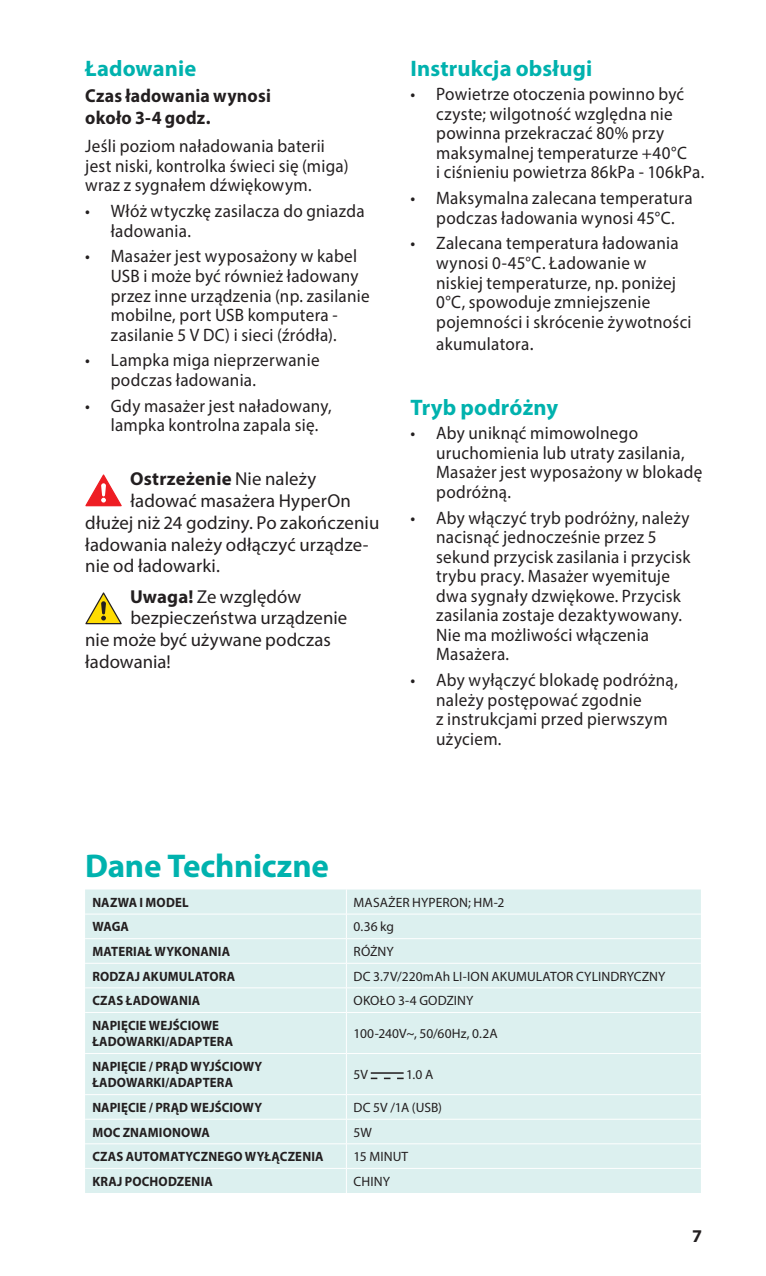
<style>
.page{position:relative;width:766px;height:1276px;background:#fff}
.page>*{position:absolute;margin:0;border:0;box-sizing:border-box;transform-origin:0 0}
._04_Subheading_2{font:700 33px "Myriad Pro";letter-spacing:-.01em;color:#00b2ae}
._04_Subheading_2-2{font:700 22.5px "Myriad Pro";letter-spacing:.005em;color:#00b2ae}
._01_text{font:18.6px "Myriad Pro";letter-spacing:.005em;color:#231f20}
._01_text-2{font:700 18.6px/21.6px "Myriad Pro";letter-spacing:.01em;color:#231f20;scale:.95 1}
._01_text-3{font:700 18.6px "Myriad Pro";letter-spacing:.01em;color:#231f20}
._02_Text_Bullet_1{font:18px/19.5px "Myriad Pro";letter-spacing:.02em;color:#231f20;scale:.95 1}
.t1{font:700 18px "Myriad Pro";color:#231f20}
._01_text-4{font:700 13.5px/16.5px "Myriad Pro";letter-spacing:.01em;color:#231f20;scale:.95 1}
._01_text-5{font:13.5px "Myriad Pro";letter-spacing:.005em;color:#231f20}
.s1{font-weight:400}
.s2{font-weight:700}
.s3{font-size:18.6px}
</style>
<div class="page">
<div style="left:85px;top:889px;width:615px;height:304px;background:#dcf0ef"></div>
<svg style="left:346px;top:889px;width:1px;height:123px"></svg>
<hr style="left:346px;top:1012px;width:1px;height:41px;background:#fff">
<hr style="left:346px;top:1054px;width:1px;height:40px;background:#fff">
<svg style="left:346px;top:1095px;width:1px;height:98px"></svg>
<hr style="left:85px;top:913px;width:261px;height:1px;background:#fff">
<hr style="left:346px;top:913px;width:354px;height:1px;background:#fff">
<hr style="left:85px;top:938px;width:261px;height:1px;background:#fff">
<hr style="left:346px;top:938px;width:354px;height:1px;background:#fff">
<hr style="left:85px;top:962px;width:261px;height:1px;background:#fff">
<hr style="left:346px;top:962px;width:354px;height:1px;background:#fff">
<hr style="left:85px;top:987px;width:261px;height:1px;background:#fff">
<hr style="left:346px;top:987px;width:354px;height:1px;background:#fff">
<hr style="left:85px;top:1012px;width:261px;height:1px;background:#fff">
<hr style="left:346px;top:1012px;width:354px;height:1px;background:#fff">
<hr style="left:85px;top:1053px;width:261px;height:1px;background:#fff">
<hr style="left:346px;top:1053px;width:354px;height:1px;background:#fff">
<hr style="left:85px;top:1094px;width:261px;height:1px;background:#fff">
<hr style="left:346px;top:1094px;width:354px;height:1px;background:#fff">
<hr style="left:85px;top:1118px;width:261px;height:1px;background:#fff">
<hr style="left:346px;top:1118px;width:354px;height:1px;background:#fff">
<hr style="left:85px;top:1143px;width:261px;height:1px;background:#fff">
<hr style="left:346px;top:1143px;width:354px;height:1px;background:#fff">
<hr style="left:85px;top:1168px;width:261px;height:1px;background:#fff">
<hr style="left:346px;top:1168px;width:354px;height:1px;background:#fff">
<hr style="left:370px;top:1072px;width:33px;height:1px;background:#231f20">
<svg style="left:370px;top:1077px;width:33px;height:2px"></svg>
<svg style="left:85px;top:474px;width:37px;height:32px"></svg>
<svg style="left:85px;top:592px;width:37px;height:32px"></svg>
<p class="_04_Subheading_2-2" style="left:85px;top:54px;width:112px">Ładowanie</p>
<p class="_01_text-2" style="left:85px;top:85px;width:197px">Czas ładowania wynosi około 3-4 godz.</p>
<p class="_02_Text_Bullet_1" style="left:85px;top:136px;width:278px">Jeśli poziom naładowania baterii jest niski, kontrolka świeci się (miga) wraz z sygnałem dźwiękowym.</p>
<p class="_02_Text_Bullet_1" style="left:111px;top:201px;width:268px;text-indent:-26px">• Włóż wtyczkę zasilacza do gniazda ładowania.</p>
<p class="_02_Text_Bullet_1" style="left:111px;top:246px;width:274px;text-indent:-26px">• Masażer jest wyposażony w kabel USB i może być również ładowany przez inne urządzenia (np. zasilanie mobilne, port USB komputera - zasilanie 5 V DC) i sieci (źródła).</p>
<p class="_02_Text_Bullet_1" style="left:111px;top:350px;width:221px;text-indent:-26px">• Lampka miga nieprzerwanie podczas ładowania.</p>
<p class="_02_Text_Bullet_1" style="left:111px;top:396px;width:234px;text-indent:-26px">• Gdy masażer jest naładowany, lampka kontrolna zapala się.</p>
<p class="_01_text-3" style="left:130px;top:467px;width:188px">Ostrzeżenie <span class="s1">Nie należy</span></p>
<p class="_01_text" style="left:130px;top:489px;width:222px">ładować masażera HyperOn</p>
<p class="_01_text" style="left:85px;top:511px;width:295px">dłużej niż 24 godziny. Po zakończeniu</p>
<p class="_01_text" style="left:85px;top:533px;width:285px">ładowania należy odłączyć urządze-</p>
<p class="_01_text" style="left:85px;top:554px;width:136px">nie od ładowarki.</p>
<p class="_01_text" style="left:130px;top:585px;width:173px"><span class="s2">Uwaga!</span> Ze względów</p>
<p class="_01_text" style="left:130px;top:606px;width:218px">bezpieczeństwa urządzenie</p>
<p class="_01_text" style="left:85px;top:628px;width:247px">nie może być używane podczas</p>
<p class="_01_text" style="left:85px;top:650px;width:87px">ładowania!</p>
<p class="_04_Subheading_2-2" style="left:410px;top:54px;width:183px">Instrukcja obsługi</p>
<p class="_02_Text_Bullet_1" style="left:436px;top:84px;width:283px;text-indent:-26px">• Powietrze otoczenia powinno być czyste; wilgotność względna nie powinna przekraczać 80% przy maksymalnej temperaturze +40°C<br>i ciśnieniu powietrza 86kPa - 106kPa.</p>
<p class="_02_Text_Bullet_1" style="left:410px;top:188px;width:298px;text-align:center">• Maksymalna zalecana temperatura podczas ładowania wynosi 45°C.</p>
<p class="_02_Text_Bullet_1" style="left:436px;top:233px;width:270px;text-indent:-26px">• Zalecana temperatura ładowania wynosi 0-45°C. Ładowanie w niskiej temperaturze, np. poniżej<br>0°C, spowoduje zmniejszenie pojemności i skrócenie żywotności</p>
<p class="_02_Text_Bullet_1" style="left:436px;top:334px;width:104px">akumulatora<span class="s3">.</span></p>
<p class="_04_Subheading_2-2" style="left:410px;top:393px;width:149px">Tryb podróżny</p>
<p class="_02_Text_Bullet_1" style="left:436px;top:423px;width:281px;text-indent:-26px">• Aby uniknąć mimowolnego uruchomienia lub utraty zasilania,<br>Masażer jest wyposażony w blokadę podróżną.</p>
<p class="_02_Text_Bullet_1" style="left:436px;top:507px;width:269px;text-indent:-26px">• Aby włączyć tryb podróżny, należy nacisnąć jednocześnie przez 5 sekund przycisk zasilania i przycisk trybu pracy. Masażer wyemituje dwa sygnały dzwiękowe. Przycisk zasilania zostaje dezaktywowany.<br>Nie ma możliwości włączenia<br>Masażera.</p>
<p class="_02_Text_Bullet_1" style="left:436px;top:670px;width:256px;text-indent:-26px">• Aby wyłączyć blokadę podróżną, należy postępować zgodnie<br>z instrukcjami przed pierwszym użyciem.</p>
<p class="_04_Subheading_2" style="left:85px;top:844px;width:245px">Dane Techniczne</p>
<p class="_01_text-4" style="left:92px;top:893px;width:103px">NAZWA I MODEL</p>
<p class="_01_text-5" style="left:353px;top:894px;width:152px">MASAŻER HYPERON; HM-2</p>
<p class="_01_text-4" style="left:92px;top:918px;width:40px">WAGA</p>
<p class="_01_text-5" style="left:353px;top:918px;width:42px">0.36 kg</p>
<p class="_01_text-4" style="left:92px;top:942px;width:146px">MATERIAŁ WYKONANIA</p>
<p class="_01_text-5" style="left:353px;top:943px;width:42px">RÓŻNY</p>
<p class="_01_text-4" style="left:92px;top:967px;width:152px">RODZAJ AKUMULATORA</p>
<p class="_01_text-5" style="left:353px;top:967px;width:313px">DC 3.7V/220mAh LI-ION AKUMULATOR CYLINDRYCZNY</p>
<p class="_01_text-4" style="left:92px;top:992px;width:115px">CZAS ŁADOWANIA</p>
<p class="_01_text-5" style="left:353px;top:992px;width:121px">OKOŁO 3-4 GODZINY</p>
<p class="_01_text-4" style="left:92px;top:1016px;width:150px">NAPIĘCIE WEJŚCIOWE<br>ŁADOWARKI/ADAPTERA</p>
<p class="_01_text-5" style="left:353px;top:1025px;width:145px">100-240V~, 50/60Hz, 0.2A</p>
<p class="_01_text-4" style="left:92px;top:1057px;width:180px">NAPIĘCIE / PRĄD WYJŚCIOWY<br>ŁADOWARKI/ADAPTERA</p>
<p class="_01_text-5" style="left:353px;top:1066px;width:16px">5V</p>
<p class="_01_text-5" style="left:406px;top:1066px;width:29px">1.0 A</p>
<p class="_01_text-4" style="left:92px;top:1098px;width:180px">NAPIĘCIE / PRĄD WEJŚCIOWY</p>
<p class="_01_text-5" style="left:353px;top:1099px;width:90px">DC 5V /1A (USB)</p>
<p class="_01_text-4" style="left:92px;top:1123px;width:125px">MOC ZNAMIONOWA</p>
<p class="_01_text-5" style="left:353px;top:1123px;width:20px">5W</p>
<p class="_01_text-4" style="left:92px;top:1148px;width:245px">CZAS AUTOMATYCZNEGO WYŁĄCZENIA</p>
<p class="_01_text-5" style="left:353px;top:1148px;width:56px">15 MINUT</p>
<p class="_01_text-4" style="left:92px;top:1172px;width:128px">KRAJ POCHODZENIA</p>
<p class="_01_text-5" style="left:353px;top:1173px;width:38px">CHINY</p>
<p class="t1" style="left:692px;top:1224px;width:11px">7</p>
</div>
